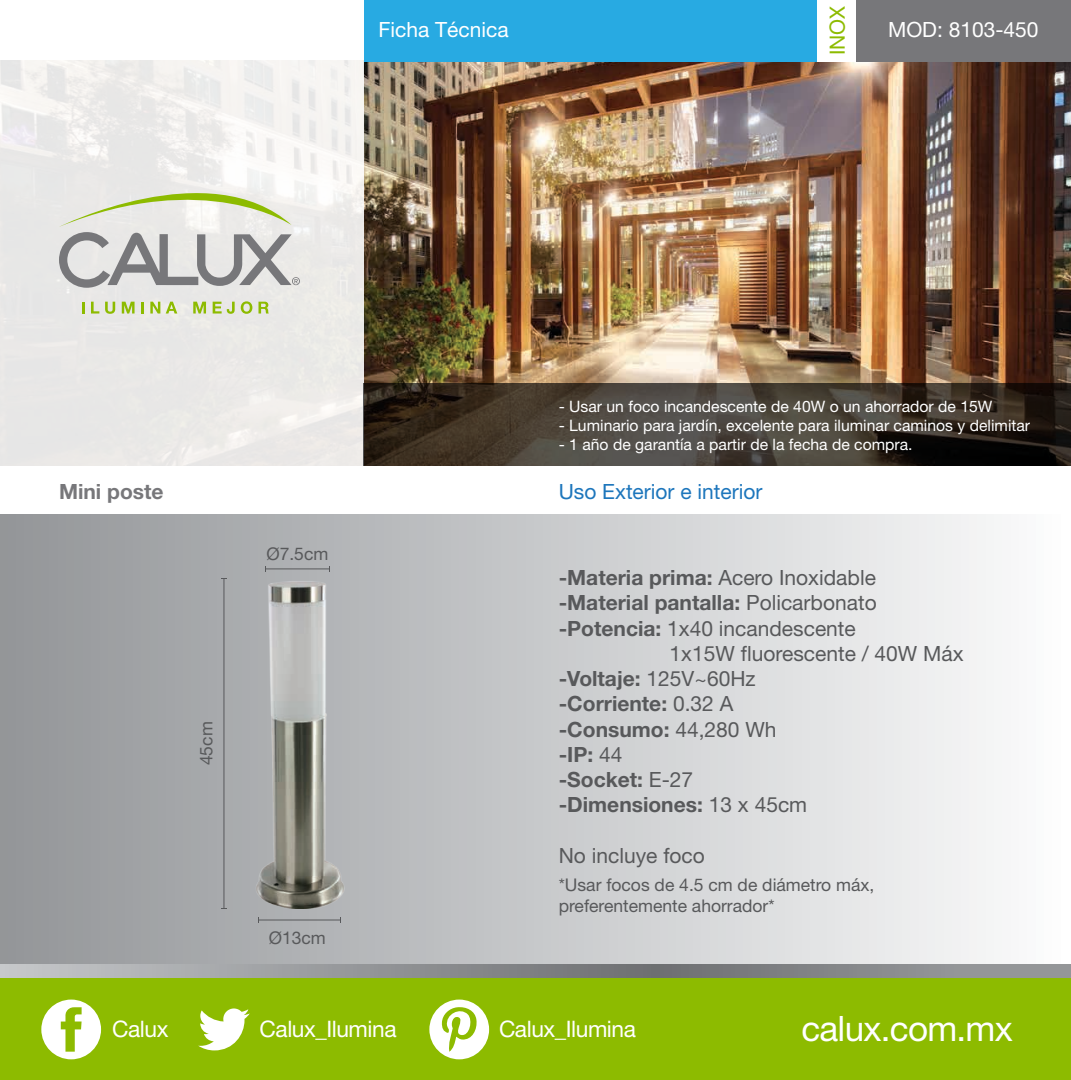
<style>
.page{position:relative;width:1071px;height:1080px;background:#fff}
.page>*{position:absolute;margin:0;border:0;box-sizing:border-box;transform-origin:0 0}
.t1{font:35px "Helvetica Neue";letter-spacing:-.02em;color:#fff}
.t2{font:22.75px "Helvetica Neue";letter-spacing:-.02em;color:#fff}
.t3{font:700 21px "Helvetica Neue";color:#58595b}
.t4{font:21px "Helvetica Neue";color:#58595b}
.t5{font:21px "Helvetica Neue";color:#fff}
.t6{font:21px "Helvetica Neue";color:#1d76bc}
.t7{font:700 21px "Helvetica Neue";color:#77777a}
.t8{font:21px "Helvetica Neue";color:#8dbb00}
.t9{font:17.5px/21px "Helvetica Neue";color:#58595b}
.t10{font:15.75px "Helvetica Neue";color:#fff}
.s1{font-weight:700}
.s2{font-weight:400}
</style>
<div class="page">
<div style="left:1px;top:514px;width:1070px;height:450px;background:linear-gradient(to right,#929497,#fcfdfd)"></div>
<img style="left:364px;top:61px;width:707px;height:321px">
<div style="left:0;top:23px;width:364px;height:444px;background:linear-gradient(to bottom,#f6f5f4,#e6e5e3)"></div>
<svg style="left:82px;top:301px;width:2px;height:12px"></svg>
<svg style="left:91px;top:301px;width:8px;height:12px"></svg>
<svg style="left:105px;top:301px;width:10px;height:13px"></svg>
<svg style="left:122px;top:301px;width:13px;height:12px"></svg>
<svg style="left:141px;top:301px;width:3px;height:12px"></svg>
<svg style="left:150px;top:301px;width:10px;height:12px"></svg>
<svg style="left:166px;top:301px;width:11px;height:12px"></svg>
<svg style="left:193px;top:301px;width:13px;height:12px"></svg>
<svg style="left:213px;top:301px;width:22px;height:13px"></svg>
<svg style="left:241px;top:301px;width:11px;height:13px"></svg>
<svg style="left:259px;top:301px;width:10px;height:12px"></svg>
<svg style="left:59px;top:152px;width:241px;height:136px"></svg>
<div style="left:364px;top:0;width:453px;height:61px;background:#28aae2"></div>
<div style="left:855px;top:0;width:216px;height:61px;background:#77777a"></div>
<svg style="left:0;top:964px;width:1071px;height:14px;background:#919396"></svg>
<svg style="left:364px;top:382px;width:707px;height:83px;background:#3e372e"></svg>
<hr style="left:265px;top:568px;width:64px;height:1px;background:#58595b">
<hr style="left:259px;top:919px;width:82px;height:1px;background:#58595b">
<hr style="left:224px;top:579px;width:1px;height:329px;background:#58595b">
<div style="left:817px;top:0;width:39px;height:61px;background:#fff"></div>
<div style="left:0;top:978px;width:1071px;height:101px;background:#8dbb00"></div>
<svg style="left:41px;top:999px;width:60px;height:60px"></svg>
<svg style="left:198px;top:1008px;width:52px;height:42px"></svg>
<svg style="left:429px;top:999px;width:60px;height:60px"></svg>
<img style="left:251px;top:580px;width:98px;height:328px">
<h3 class="t5" style="left:378px;top:17px;width:132px">Ficha Técnica</h3>
<h3 class="t8" style="left:825px;top:55px;width:51px;rotate:-90deg">INOX</h3>
<h3 class="t5" style="left:888px;top:17px;width:152px">MOD: 8103-450</h3>
<p class="t10" style="left:559px;top:397px;width:435px">- Usar un foco incandescente de 40W o un ahorrador de 15W</p>
<p class="t10" style="left:559px;top:416px;width:473px">- Luminario para jardín, excelente para iluminar caminos y delimitar</p>
<p class="t10" style="left:559px;top:435px;width:355px">- 1 año de garantía a partir de la fecha de compra.</p>
<h3 class="t7" style="left:59px;top:479px;width:106px">Mini poste</h3>
<h3 class="t6" style="left:559px;top:479px;width:205px">Uso Exterior e interior</h3>
<p class="t9" style="left:266px;top:542px;width:63px">Ø7.5cm</p>
<p class="t9" style="left:196px;top:765px;width:45px;rotate:-90deg">45cm</p>
<p class="t9" style="left:269px;top:926px;width:59px">Ø13cm</p>
<h3 class="t4" style="left:559px;top:565px;width:319px"><span class="s1">-Materia prima:</span> Acero Inoxidable</h3>
<h3 class="t3" style="left:559px;top:590px;width:320px">-Material pantalla: <span class="s2">Policarbonato</span></h3>
<h3 class="t4" style="left:559px;top:615px;width:299px"><span class="s1">-Potencia:</span> 1x40 incandescente</h3>
<h3 class="t4" style="left:670px;top:640px;width:296px">1x15W fluorescente / 40W Máx</h3>
<h3 class="t3" style="left:559px;top:665px;width:198px">-Voltaje: <span class="s2">125V~60Hz</span></h3>
<h3 class="t3" style="left:559px;top:690px;width:176px">-Corriente: <span class="s2">0.32 A</span></h3>
<h3 class="t3" style="left:559px;top:716px;width:219px">-Consumo: <span class="s2">44,280 Wh</span></h3>
<h3 class="t3" style="left:559px;top:741px;width:65px">-IP: <span class="s2">44</span></h3>
<h3 class="t3" style="left:559px;top:766px;width:136px">-Socket: <span class="s2">E-27</span></h3>
<h3 class="t3" style="left:559px;top:791px;width:250px">-Dimensiones: <span class="s2">13 x 45cm</span></h3>
<h3 class="t4" style="left:559px;top:842px;width:148px">No incluye foco</h3>
<p class="t9" style="left:559px;top:873px;width:317px">*Usar focos de 4.5 cm de diámetro máx, preferentemente ahorrador*</p>
<h2 class="t2" style="left:112px;top:1014px;width:58px">Calux</h2>
<h2 class="t2" style="left:260px;top:1014px;width:138px">Calux_Ilumina</h2>
<h2 class="t2" style="left:499px;top:1014px;width:138px">Calux_Ilumina</h2>
<h1 class="t1" style="left:801px;top:1007px;width:213px">calux.com.mx</h1>
</div>
